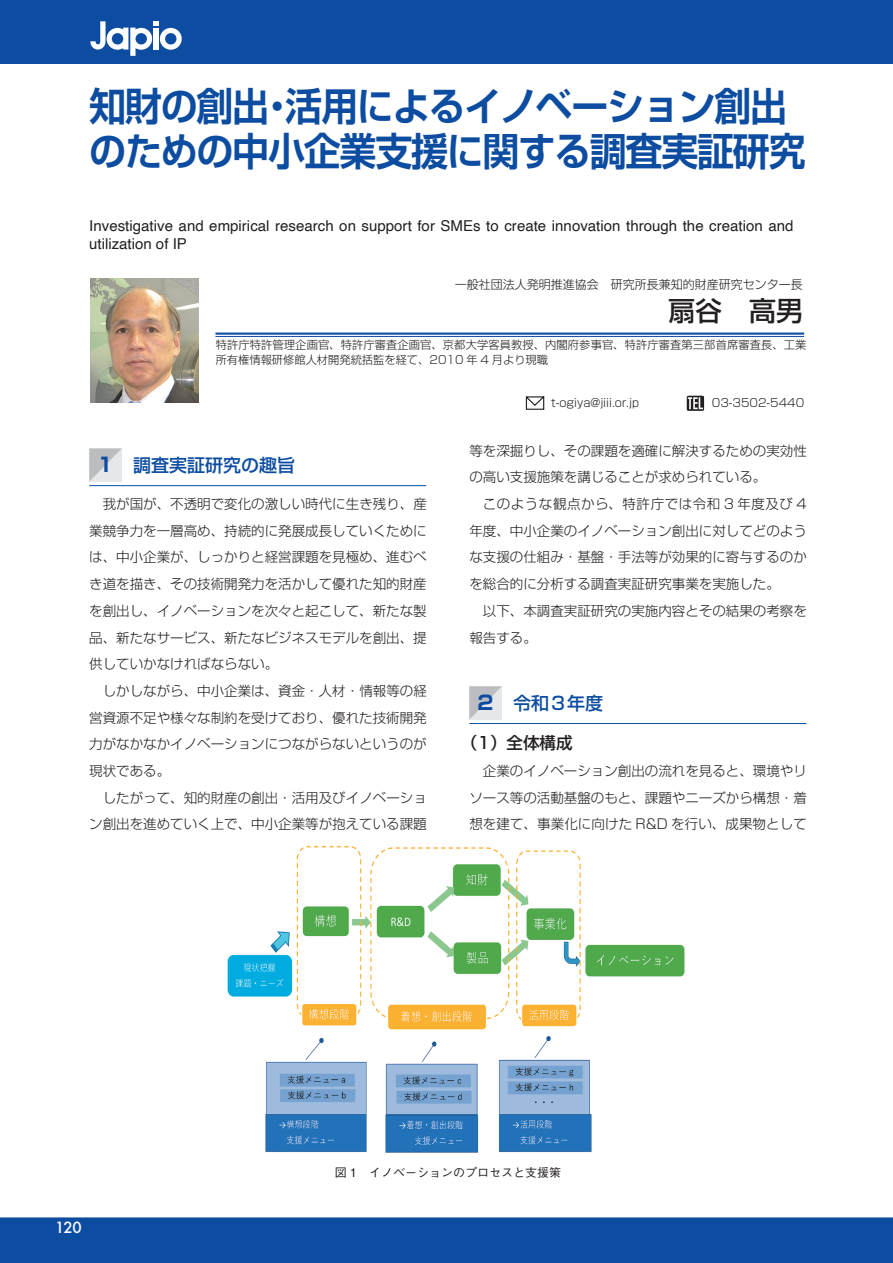
<style>
.page{position:relative;width:893px;height:1263px;background:#fff}
.page>*{position:absolute;margin:0;border:0;box-sizing:border-box;transform-origin:0 0}
.寄稿集タイトル{font:700 39px/45px "Shin Go Pr 5 De";letter-spacing:-.035em;color:#0d4da1;scale:.95 1}
.著者名{font:500 27px "Shin Go Pr 5";color:#231f20}
.本文{font:700 19.5px "Shin Go Pr 5";color:#0d4da1}
.見出し_大{font:500 18px "Shin Go Pr 5";color:#0d4da1}
.見出し_中{font:500 16.5px "Shin Go Pr 5";color:#231f20}
.寄稿集英タイトル{font:15px/18px "Helvetica";color:#231f20}
.t1{font:500 15px "Futura";color:#fff}
.本文-2{font:300 13.5px/26.7px "Shin Go Pr 5";color:#231f20;text-align:justify}
.肩書き_名前{font:300 12px "Shin Go Pr 5";color:#231f20}
.t2{font:500 12px "Gothic BBB Pro";color:#231f20}
.PROFILE{font:300 11.25px/15px "Shin Go Pr 5";letter-spacing:.01em;color:#231f20}
.本文-3{font:300 11.25px "Shin Go Pr 5";color:#231f20}
</style>
<div class="page">
<div style="left:0;top:0;width:893px;height:64px;background:#0d4da1"></div>
<div style="left:0;top:1217px;width:893px;height:46px;background:#0d4da1"></div>
<svg style="left:90px;top:21px;width:92px;height:35px"></svg>
<hr style="left:89px;top:485px;width:337px;height:1px;background:#0d4da1">
<svg style="left:89px;top:448px;width:33px;height:34px"></svg>
<hr style="left:469px;top:723px;width:337px;height:1px;background:#0d4da1">
<svg style="left:469px;top:686px;width:33px;height:33px"></svg>
<svg style="left:525px;top:396px;width:20px;height:14px"></svg>
<svg style="left:687px;top:396px;width:17px;height:15px"></svg>
<hr style="left:215px;top:333px;width:589px;height:2px;background:#0d4da1">
<hr style="left:215px;top:336px;width:589px;height:1px;background:#0d4da1">
<img style="left:227px;top:846px;width:458px;height:307px">
<img style="left:90px;top:279px;width:109px;height:124px">
<p class="寄稿集タイトル" style="left:89px;top:81px;width:756px">知財の創出・活用によるイノベーション創出のための中小企業支援に関する調査実証研究</p>
<p class="寄稿集英タイトル" style="left:89px;top:217px;width:706px">Investigative and empirical research on support for SMEs to create innovation through the creation and utilization of IP</p>
<p class="肩書き_名前" style="left:455px;top:275px;width:349px">一般社団法人発明推進協会　研究所長兼知的財産研究センター長</p>
<p class="著者名" style="left:668px;top:289px;width:136px">扇谷　高男</p>
<p class="PROFILE" style="left:216px;top:337px;width:592px">特許庁特許管理企画官、特許庁審査企画官、京都大学客員教授、内閣府参事官、特許庁審査第三部首席審査長、工業所有権情報研修館人材開発統括監を経て、2010 年 4 月より現職</p>
<p class="本文" style="left:98px;top:450px;width:17px">1</p>
<p class="見出し_大" style="left:133px;top:450px;width:163px">調査実証研究の趣旨</p>
<p class="本文-2" style="left:89px;top:489px;width:339px;text-indent:14px">我が国が、不透明で変化の激しい時代に生き残り、産業競争力を一層高め、持続的に発展成長していくためには、中小企業が、しっかりと経営課題を見極め、進むべき道を描き、その技術開発力を活かして優れた知的財産を創出し、イノベーションを次々と起こして、新たな製品、新たなサービス、新たなビジネスモデルを創出、提供していかなければならない。</p>
<p class="本文-2" style="left:89px;top:676px;width:339px;text-indent:14px">しかしながら、中小企業は、資金・人材・情報等の経営資源不足や様々な制約を受けており、優れた技術開発力がなかなかイノベーションにつながらないというのが現状である。</p>
<p class="本文-2" style="left:89px;top:783px;width:339px;text-align:right">したがって、知的財産の創出・活用及びイノベーション創出を進めていく上で、中小企業等が抱えている課題</p>
<p class="本文-3" style="left:551px;top:394px;width:90px">t-ogiya@jiii.or.jp</p>
<p class="本文-3" style="left:712px;top:394px;width:94px">03-3502-5440</p>
<p class="本文-2" style="left:469px;top:436px;width:339px">等を深掘りし、その課題を適確に解決するための実効性の高い支援施策を講じることが求められている。</p>
<p class="本文-2" style="left:469px;top:489px;width:339px;text-indent:14px">このような観点から、特許庁では令和 3 年度及び 4年度、中小企業のイノベーション創出に対してどのような支援の仕組み・基盤・手法等が効果的に寄与するのかを総合的に分析する調査実証研究事業を実施した。</p>
<p class="本文-2" style="left:469px;top:596px;width:339px;text-indent:14px">以下、本調査実証研究の実施内容とその結果の考察を報告する。</p>
<p class="本文" style="left:478px;top:687px;width:17px">2</p>
<p class="見出し_大" style="left:513px;top:688px;width:91px">令和３年度</p>
<p class="見出し_中" style="left:461px;top:729px;width:113px">（1）全体構成</p>
<p class="本文-2" style="left:469px;top:756px;width:339px;text-indent:14px">企業のイノベーション創出の流れを見ると、環境やリソース等の活動基盤のもと、課題やニーズから構想・着想を建て、事業化に向けた R&amp;D を行い、成果物として</p>
<p class="t1" style="left:55px;top:1217px;width:28px">120</p>
<p class="t2" style="left:335px;top:1162px;width:228px">図 1　イノベーションのプロセスと支援策</p>
</div>
